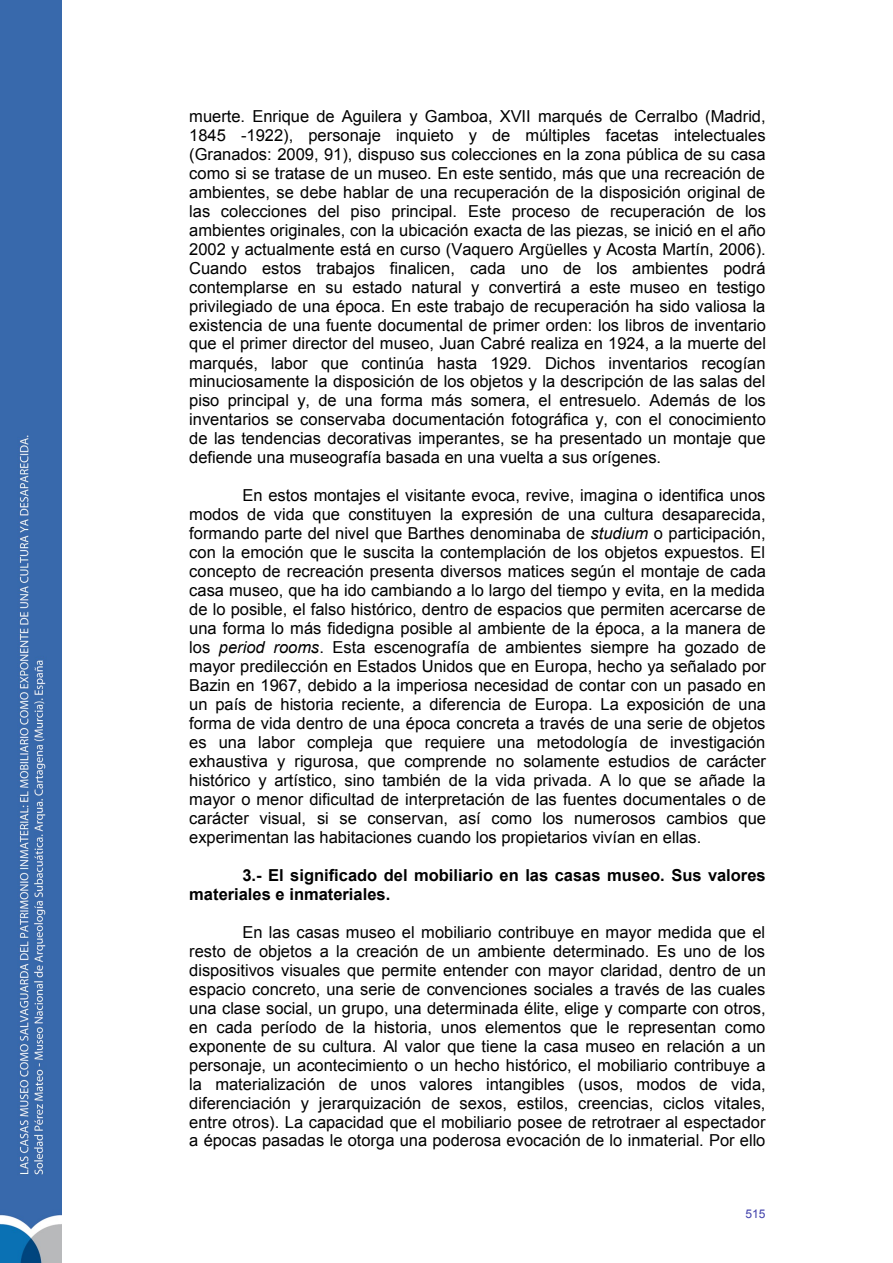
<style>
.page{position:relative;width:893px;height:1263px;background:#fff}
.page>*{position:absolute;margin:0;border:0;box-sizing:border-box;transform-origin:0 0}
.t1{font:16.5px/18.9px "Arial";color:#000;text-align:justify}
.t2{font:700 16.5px/19px "Arial";color:#000}
.t3{font:12px "Arial";color:#4040ab}
.s1{font-style:italic}
</style>
<div class="page">
<img style="left:0;top:0;width:61px;height:1263px">
<p class="t1" style="left:189px;top:107px;width:578px">muerte. Enrique de Aguilera y Gamboa, XVII marqués de Cerralbo (Madrid, 1845 -1922), personaje inquieto y de múltiples facetas intelectuales (Granados: 2009, 91), dispuso sus colecciones en la zona pública de su casa como si se tratase de un museo. En este sentido, más que una recreación de ambientes, se debe hablar de una recuperación de la disposición original de las colecciones del piso principal. Este proceso de recuperación de los ambientes originales, con la ubicación exacta de las piezas, se inició en el año 2002 y actualmente está en curso (Vaquero Argüelles y Acosta Martín, 2006).<br>Cuando estos trabajos finalicen, cada uno de los ambientes podrá contemplarse en su estado natural y convertirá a este museo en testigo privilegiado de una época. En este trabajo de recuperación ha sido valiosa la existencia de una fuente documental de primer orden: los libros de inventario que el primer director del museo, Juan Cabré realiza en 1924, a la muerte del marqués, labor que continúa hasta 1929. Dichos inventarios recogían minuciosamente la disposición de los objetos y la descripción de las salas del piso principal y, de una forma más somera, el entresuelo. Además de los inventarios se conservaba documentación fotográfica y, con el conocimiento de las tendencias decorativas imperantes, se ha presentado un montaje que defiende una museografía basada en una vuelta a sus orígenes.</p>
<p class="t1" style="left:189px;top:486px;width:578px;text-indent:53px">En estos montajes el visitante evoca, revive, imagina o identifica unos modos de vida que constituyen la expresión de una cultura desaparecida, formando parte del nivel que Barthes denominaba de <span class="s1">studium</span> o participación, con la emoción que le suscita la contemplación de los objetos expuestos. El concepto de recreación presenta diversos matices según el montaje de cada casa museo, que ha ido cambiando a lo largo del tiempo y evita, en la medida de lo posible, el falso histórico, dentro de espacios que permiten acercarse de una forma lo más fidedigna posible al ambiente de la época, a la manera de los <span class="s1">period rooms</span>. Esta escenografía de ambientes siempre ha gozado de mayor predilección en Estados Unidos que en Europa, hecho ya señalado por Bazin en 1967, debido a la imperiosa necesidad de contar con un pasado en un país de historia reciente, a diferencia de Europa. La exposición de una forma de vida dentro de una época concreta a través de una serie de objetos es una labor compleja que requiere una metodología de investigación exhaustiva y rigurosa, que comprende no solamente estudios de carácter histórico y artístico, sino también de la vida privada. A lo que se añade la mayor o menor dificultad de interpretación de las fuentes documentales o de carácter visual, si se conservan, así como los numerosos cambios que experimentan las habitaciones cuando los propietarios vivían en ellas.</p>
<p class="t2" style="left:189px;top:866px;width:578px;text-indent:53px">3.- El significado del mobiliario en las casas museo. Sus valores materiales e inmateriales.</p>
<p class="t1" style="left:189px;top:923px;width:578px;text-indent:53px">En las casas museo el mobiliario contribuye en mayor medida que el resto de objetos a la creación de un ambiente determinado. Es uno de los dispositivos visuales que permite entender con mayor claridad, dentro de un espacio concreto, una serie de convenciones sociales a través de las cuales una clase social, un grupo, una determinada élite, elige y comparte con otros, en cada período de la historia, unos elementos que le representan como exponente de su cultura. Al valor que tiene la casa museo en relación a un personaje, un acontecimiento o un hecho histórico, el mobiliario contribuye a la materialización de unos valores intangibles (usos, modos de vida, diferenciación y jerarquización de sexos, estilos, creencias, ciclos vitales, entre otros). La capacidad que el mobiliario posee de retrotraer al espectador a épocas pasadas le otorga una poderosa evocación de lo inmaterial. Por ello</p>
<p class="t3" style="left:745px;top:1206px;width:22px">515</p>
</div>
